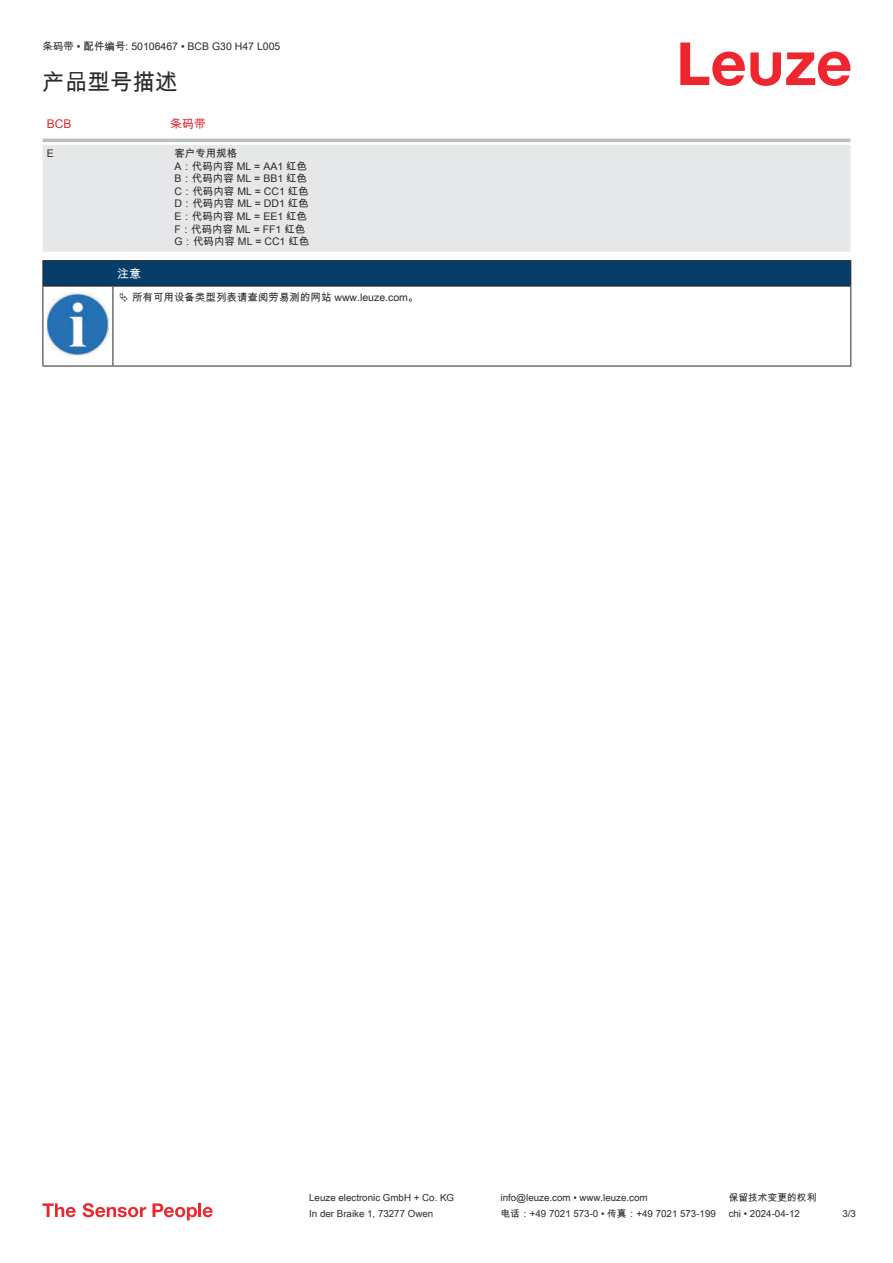
<style>
.page{position:relative;width:893px;height:1263px;background:#fff}
.page>*{position:absolute;margin:0;border:0;box-sizing:border-box;transform-origin:0 0}
.t1{font:22.5px "Arial Unicode MS";color:#2b292a}
.t2{font:12px "Arial Unicode MS";color:#db2a30}
.t3{font:12px "Arial Unicode MS";color:#fff}
.t4{font:10.5px/12.6px "Arial Unicode MS";color:#2b292a}
.t5{font:9.75px "Arial Unicode MS";color:#2b292a}
</style>
<div class="page">
<svg style="left:680px;top:43px;width:170px;height:43px"></svg>
<svg style="left:43px;top:138px;width:807px;height:1px"></svg>
<div style="left:43px;top:145px;width:807px;height:107px;background:#e6e7e9"></div>
<hr style="left:43px;top:139px;width:127px;height:3px;background:#bdbfc1">
<hr style="left:170px;top:139px;width:680px;height:3px;background:#bdbfc1">
<svg style="left:43px;top:1203px;width:33px;height:14px"></svg>
<svg style="left:83px;top:1203px;width:63px;height:14px"></svg>
<svg style="left:153px;top:1203px;width:44px;height:17px"></svg>
<hr style="left:198px;top:1203px;width:3px;height:14px;background:#ed272d">
<svg style="left:203px;top:1207px;width:10px;height:10px"></svg>
<svg style="left:44px;top:287px;width:806px;height:79px"></svg>
<hr style="left:43px;top:260px;width:70px;height:1px;background:#2b292a">
<hr style="left:43px;top:286px;width:70px;height:1px;background:#2b292a">
<hr style="left:113px;top:260px;width:738px;height:1px;background:#2b292a">
<div style="left:43px;top:261px;width:808px;height:25px;background:#063d69"></div>
<hr style="left:113px;top:286px;width:738px;height:1px;background:#2b292a">
<hr style="left:43px;top:286px;width:1px;height:75px;background:#2b292a">
<hr style="left:113px;top:286px;width:1px;height:75px;background:#2b292a">
<hr style="left:850px;top:286px;width:1px;height:75px;background:#2b292a">
<hr style="left:43px;top:366px;width:70px;height:1px;background:#2b292a">
<hr style="left:113px;top:366px;width:738px;height:1px;background:#2b292a">
<img style="left:47px;top:292px;width:61px;height:63px">
<div style="left:115px;top:287px;width:734px;height:20px;background:#fff"></div>
<p class="t4" style="left:43px;top:40px;width:239px">条码带 • 配件编号: 50106467 • BCB G30 H47 L005</p>
<h1 class="t1" style="left:43px;top:66px;width:136px">产品型号描述</h1>
<p class="t2" style="left:47px;top:117px;width:26px">BCB</p>
<p class="t2" style="left:170px;top:115px;width:37px">条码带</p>
<p class="t4" style="left:47px;top:147px;width:9px">E</p>
<p class="t4" style="left:174px;top:147px;width:137px">客户专用规格<br>A：代码内容 ML = AA1 红色<br>B：代码内容 ML = BB1 红色<br>C：代码内容 ML = CC1 红色<br>D：代码内容 ML = DD1 红色<br>E：代码内容 ML = EE1 红色<br>F：代码内容 ML = FF1 红色<br>G：代码内容 ML = CC1 红色</p>
<p class="t3" style="left:117px;top:265px;width:25px">注意</p>
<p class="t4" style="left:132px;top:291px;width:288px">所有可用设备类型列表请查阅劳易测的网站 www.leuze.com。</p>
<p class="t5" style="left:309px;top:1191px;width:146px">Leuze electronic GmbH + Co. KG</p>
<p class="t5" style="left:501px;top:1191px;width:149px">info@leuze.com • www.leuze.com</p>
<p class="t5" style="left:729px;top:1191px;width:89px">保留技术变更的权利</p>
<p class="t5" style="left:309px;top:1206px;width:126px">In der Braike 1, 73277 Owen</p>
<p class="t5" style="left:501px;top:1206px;width:217px">电话：+49 7021 573-0 • 传真：+49 7021 573-199</p>
<p class="t5" style="left:729px;top:1206px;width:73px">chi • 2024-04-12</p>
<p class="t5" style="left:842px;top:1206px;width:15px">3/3</p>
</div>
